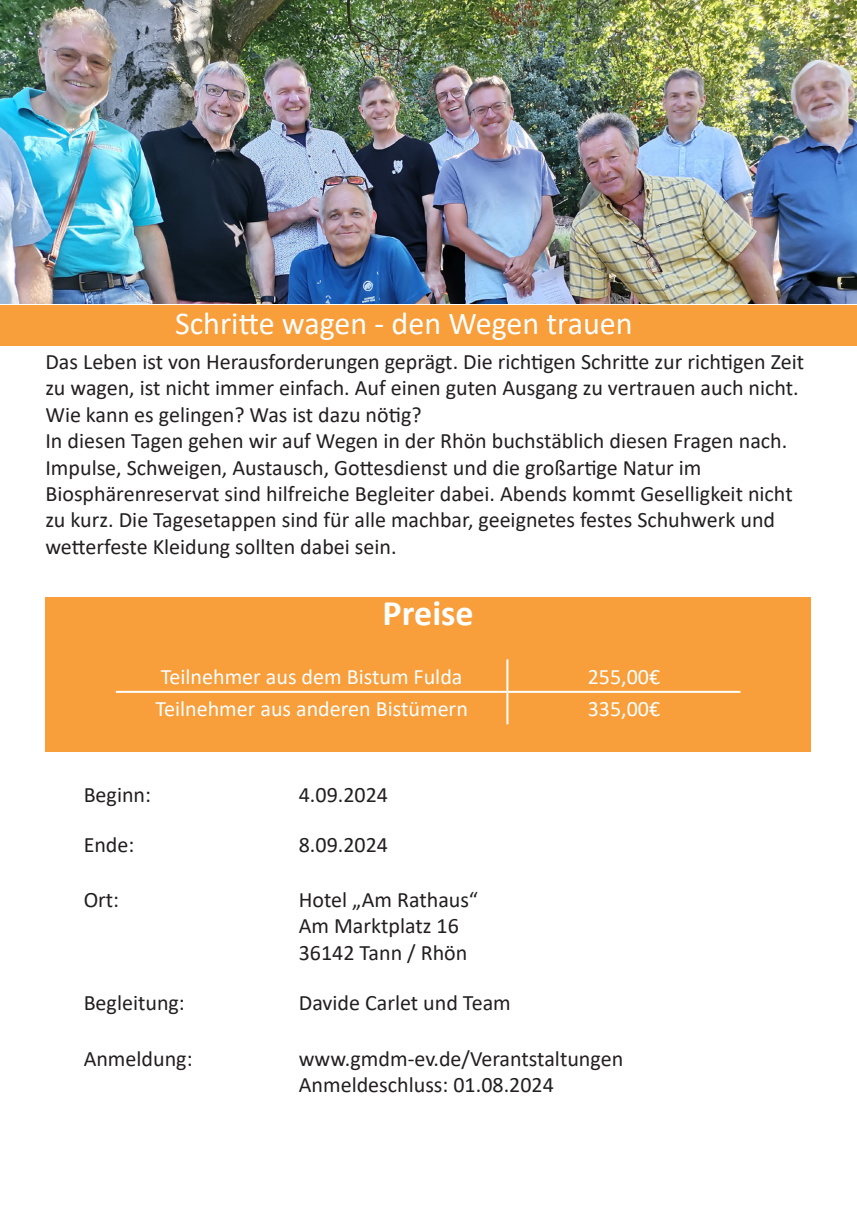
<style>
.page{position:relative;width:857px;height:1225px;background:#fff}
.page>*{position:absolute;margin:0;border:0;box-sizing:border-box;transform-origin:0 0}
.t1{font:700 36px "Calibri";color:#fff}
.t2{font:32px "Calibri";color:#fff}
.t3{font:22px/26.4px "Calibri";color:#231f20}
.t4{font:22px "Calibri";color:#fff}
</style>
<div class="page">
<div style="left:0;top:305px;width:856px;height:40px;background:#f89e3b"></div>
<div style="left:45px;top:598px;width:765px;height:154px;background:#f89e3b"></div>
<hr style="left:506px;top:659px;width:2px;height:32px;background:#fff">
<hr style="left:116px;top:691px;width:391px;height:2px;background:#fff">
<hr style="left:507px;top:691px;width:233px;height:2px;background:#fff">
<hr style="left:506px;top:693px;width:2px;height:31px;background:#fff">
<img style="left:0;top:0;width:856px;height:304px">
<p class="t2" style="left:175px;top:301px;width:459px">Schritte wagen - den Wegen trauen</p>
<p class="t3" style="left:45px;top:348px;width:759px">Das Leben ist von Herausforderungen geprägt. Die richtigen Schritte zur richtigen Zeit zu wagen, ist nicht immer einfach. Auf einen guten Ausgang zu vertrauen auch nicht.<br>Wie kann es gelingen? Was ist dazu nötig?</p>
<p class="t3" style="left:45px;top:427px;width:743px">In diesen Tagen gehen wir auf Wegen in der Rhön buchstäblich diesen Fragen nach.<br>Impulse, Schweigen, Austausch, Gottesdienst und die großartige Natur im</p>
<p class="t3" style="left:45px;top:480px;width:748px">Biosphärenreservat sind hilfreiche Begleiter dabei. Abends kommt Geselligkeit nicht zu kurz. Die Tagesetappen sind für alle machbar, geeignetes festes Schuhwerk und wetterfeste Kleidung sollten dabei sein.</p>
<p class="t1" style="left:382px;top:587px;width:92px">Preise</p>
<p class="t4" style="left:161px;top:661px;width:303px">Teilnehmer aus dem Bistum Fulda</p>
<p class="t4" style="left:587px;top:661px;width:74px">255,00€</p>
<p class="t4" style="left:155px;top:694px;width:314px">Teilnehmer aus anderen Bistümern</p>
<p class="t4" style="left:587px;top:694px;width:74px">335,00€</p>
<p class="t3" style="left:84px;top:780px;width:69px">Beginn:</p>
<p class="t3" style="left:299px;top:780px;width:91px">4.09.2024</p>
<p class="t3" style="left:84px;top:831px;width:52px">Ende:</p>
<p class="t3" style="left:299px;top:831px;width:91px">8.09.2024</p>
<p class="t3" style="left:84px;top:886px;width:37px">Ort:</p>
<p class="t3" style="left:299px;top:886px;width:180px">Hotel „Am Rathaus“</p>
<p class="t3" style="left:299px;top:912px;width:161px">Am Marktplatz 16</p>
<p class="t3" style="left:299px;top:938px;width:170px">36142 Tann / Rhön</p>
<p class="t3" style="left:84px;top:988px;width:103px">Begleitung:</p>
<p class="t3" style="left:299px;top:988px;width:213px">Davide Carlet und Team</p>
<p class="t3" style="left:84px;top:1044px;width:110px">Anmeldung:</p>
<p class="t3" style="left:299px;top:1044px;width:326px">www.gmdm-ev.de/Verantstaltungen</p>
<p class="t3" style="left:299px;top:1071px;width:256px">Anmeldeschluss: 01.08.2024</p>
</div>
